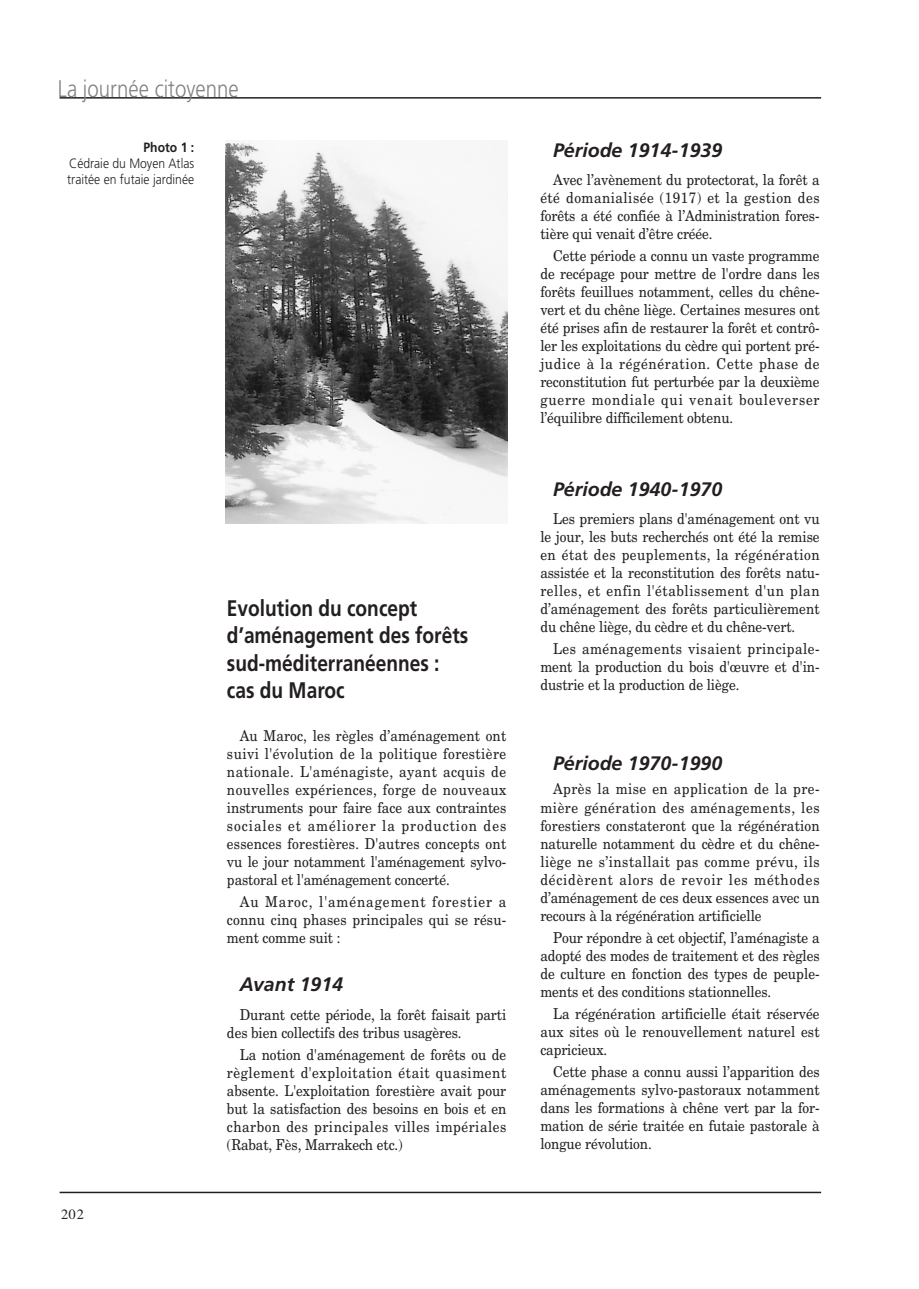
<style>
.page{position:relative;width:919px;height:1289px;background:#fff}
.page>*{position:absolute;margin:0;border:0;box-sizing:border-box;transform-origin:0 0}
.t1{font:300 24px "Frutiger";color:#808285;scale:.85 1}
.t2{font:700 22.5px/27px "Frutiger";color:#231f20;scale:.85 1}
.t3{font:italic 700 19.5px "Frutiger";color:#231f20}
.t4{font:15px/18px "New Century Schlbk";letter-spacing:-.005em;color:#231f20;text-align:justify;scale:.9 1}
.t5{font:14.25px "Times";color:#231f20}
.t6{font:300 13.5px/16.2px "Frutiger";color:#231f20;scale:.9 1}
.t7{font:700 13.5px "Frutiger";color:#231f20;scale:.9 1}
</style>
<div class="page">
<hr style="left:60px;top:1191px;width:761px;height:2px;background:#231f20">
<hr style="left:60px;top:97px;width:761px;height:2px;background:#231f20">
<img style="left:225px;top:141px;width:282px;height:382px">
<h1 class="t1" style="left:58px;top:75px;width:214px">La journée citoyenne</h1>
<p class="t7" style="left:143px;top:139px;width:58px">Photo 1 :</p>
<p class="t6" style="left:67px;top:155px;width:142px">Cédraie du Moyen Atlas traitée en futaie jardinée</p>
<p class="t5" style="left:61px;top:1200px;width:24px">202</p>
<h2 class="t2" style="left:227px;top:595px;width:285px">Evolution du concept d’aménagement des forêts sud-méditerranéennes : cas du Maroc</h2>
<p class="t4" style="left:227px;top:726px;width:312px;text-indent:13px">Au Maroc, les règles d’aménagement ont suivi l'évolution de la politique forestière nationale. L'aménagiste, ayant acquis de nouvelles expériences, forge de nouveaux instruments pour faire face aux contraintes sociales et améliorer la production des essences forestières. D'autres concepts ont vu le jour notamment l'aménagement sylvo&shy;pastoral et l'aménagement concerté.</p>
<p class="t4" style="left:227px;top:892px;width:312px;text-indent:13px">Au Maroc, l'aménagement forestier a connu cinq phases principales qui se résu&shy;ment comme suit :</p>
<h3 class="t3" style="left:240px;top:973px;width:105px">Avant 1914</h3>
<p class="t4" style="left:227px;top:1005px;width:312px;text-indent:13px">Durant cette période, la forêt faisait parti des bien collectifs des tribus usagères.</p>
<p class="t4" style="left:227px;top:1045px;width:312px;text-indent:13px">La notion d'aménagement de forêts ou de règlement d'exploitation était quasiment absente. L'exploitation forestière avait pour but la satisfaction des besoins en bois et en charbon des principales villes impériales (Rabat, Fès, Marrakech etc.)</p>
<h3 class="t3" style="left:553px;top:138px;width:171px">Période 1914-1939</h3>
<p class="t4" style="left:540px;top:170px;width:312px;text-indent:13px">Avec l’avènement du protectorat, la forêt a été domanialisée (1917) et la gestion des forêts a été confiée à l’Administration fores&shy;tière qui venait d’être créée.</p>
<p class="t4" style="left:540px;top:246px;width:312px;text-indent:13px">Cette période a connu un vaste programme de recépage pour mettre de l'ordre dans les forêts feuillues notamment, celles du chêne&shy;vert et du chêne liège. Certaines mesures ont été prises afin de restaurer la forêt et contrô&shy;ler les exploitations du cèdre qui portent pré&shy;judice à la régénération. Cette phase de reconstitution fut perturbée par la deuxième guerre mondiale qui venait bouleverser l’équilibre difficilement obtenu.</p>
<h3 class="t3" style="left:553px;top:477px;width:171px">Période 1940-1970</h3>
<p class="t4" style="left:540px;top:509px;width:312px;text-indent:13px">Les premiers plans d'aménagement ont vu le jour, les buts recherchés ont été la remise en état des peuplements, la régénération assistée et la reconstitution des forêts natu&shy;relles, et enfin l'établissement d'un plan d’aménagement des forêts particulièrement du chêne liège, du cèdre et du chêne-vert.</p>
<p class="t4" style="left:540px;top:639px;width:312px;text-indent:13px">Les aménagements visaient principale&shy;ment la production du bois d'œuvre et d'in&shy;dustrie et la production de liège.</p>
<h3 class="t3" style="left:553px;top:752px;width:171px">Période 1970-1990</h3>
<p class="t4" style="left:540px;top:779px;width:312px;text-indent:13px">Après la mise en application de la pre&shy;mière génération des aménagements, les forestiers constateront que la régénération naturelle notamment du cèdre et du chêne&shy;liège ne s’installait pas comme prévu, ils décidèrent alors de revoir les méthodes d’aménagement de ces deux essences avec un recours à la régénération artificielle</p>
<p class="t4" style="left:540px;top:928px;width:312px;text-indent:13px">Pour répondre à cet objectif, l’aménagiste a adopté des modes de traitement et des règles de culture en fonction des types de peuple&shy;ments et des conditions stationnelles.</p>
<p class="t4" style="left:540px;top:1004px;width:312px;text-indent:13px">La régénération artificielle était réservée aux sites où le renouvellement naturel est capricieux.</p>
<p class="t4" style="left:540px;top:1062px;width:312px;text-indent:13px">Cette phase a connu aussi l’apparition des aménagements sylvo-pastoraux notamment dans les formations à chêne vert par la for&shy;mation de série traitée en futaie pastorale à longue révolution.</p>
</div>
